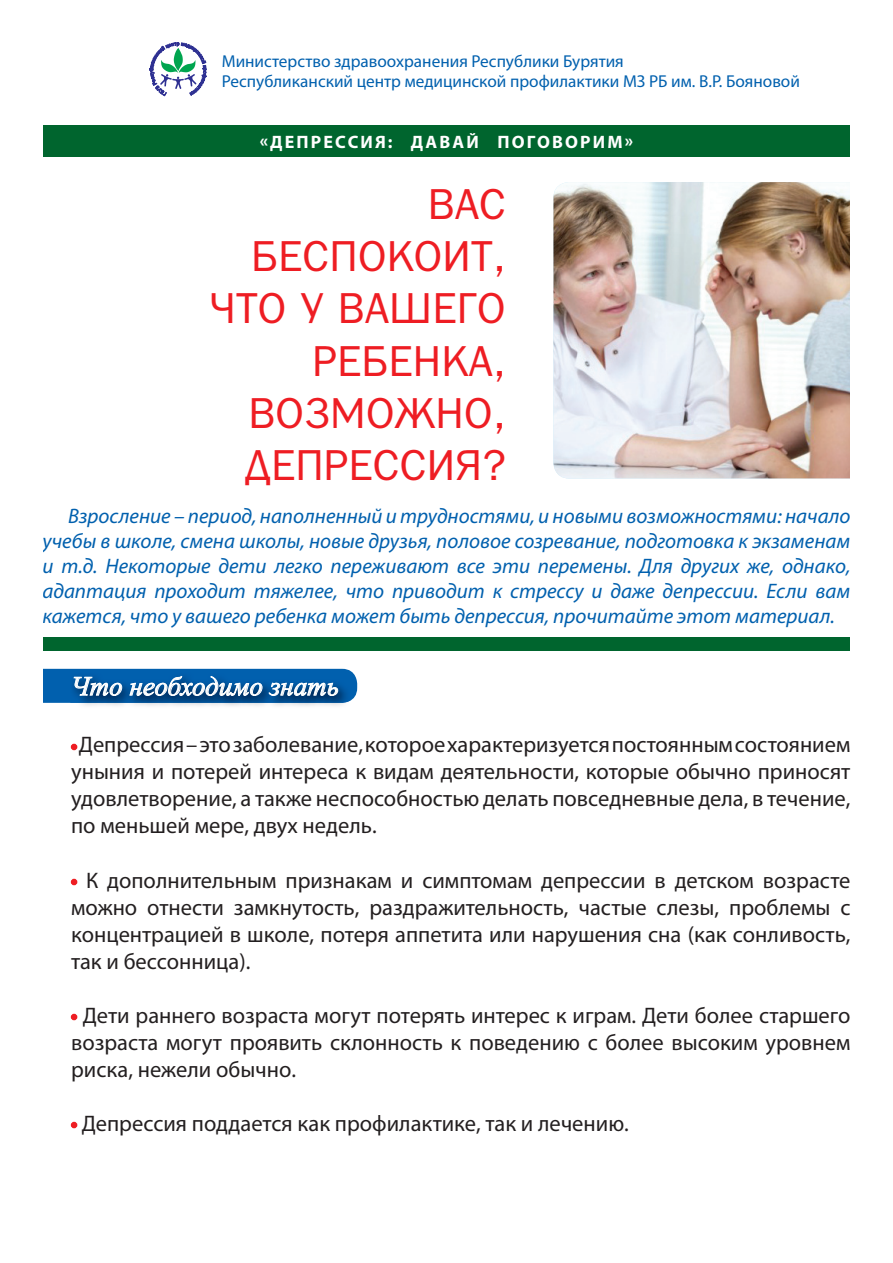
<style>
.page{position:relative;width:893px;height:1263px;background:#fff}
.page>*{position:absolute;margin:0;border:0;box-sizing:border-box;transform-origin:0 0}
.t1{font:43.5px/52.2px "Bloknot";color:#ee1d23;text-align:right}
.t2{font:italic 27px "Times New Roman";color:#fff}
.t3{font:22.5px/27px "Myriad Pro";color:#231f20;text-align:justify}
.t4{font:italic 21px/25.2px "Myriad Pro";color:#0160ae;text-align:justify}
.t5{font:700 18px "Myriad Pro";letter-spacing:.12em;color:#fff}
.t6{font:17.25px/20.7px "Myriad Pro";color:#0160ae}
.s1{font-size:21px;color:#ee1d23}
</style>
<div class="page">
<div style="left:43px;top:125px;width:807px;height:32px;background:#00652e"></div>
<img style="left:553px;top:182px;width:297px;height:296px">
<div style="left:43px;top:637px;width:807px;height:14px;background:#00652e"></div>
<div style="left:0;top:669px;width:357px;height:34px;background:#0160ae;border-radius:15px"></div>
<img style="left:70px;top:684px;width:280px;height:19px">
<svg style="left:73px;top:676px;width:50px;height:21px"></svg>
<svg style="left:129px;top:676px;width:210px;height:21px"></svg>
<svg style="left:71px;top:744px;width:6px;height:6px"></svg>
<svg style="left:71px;top:879px;width:6px;height:6px"></svg>
<svg style="left:71px;top:1014px;width:6px;height:6px"></svg>
<svg style="left:71px;top:1122px;width:6px;height:6px"></svg>
<div style="left:0;top:43px;width:43px;height:1177px;background:#fff"></div>
<svg style="left:149px;top:43px;width:58px;height:53px"></svg>
<p class="t6" style="left:222px;top:50px;width:580px">Министерство здравоохранения Республики Бурятия<br>Республиканский центр медицинской профилактики МЗ РБ им. В.Р. Бояновой</p>
<p class="t5" style="left:260px;top:130px;width:375px">«ДЕПРЕССИЯ: ДАВАЙ ПОГОВОРИМ»</p>
<h1 class="t1" style="left:209px;top:184px;width:299px">ВАС<br>БЕСПОКОИТ,<br>ЧТО У ВАШЕГО<br>РЕБЕНКА,<br>ВОЗМОЖНО,<br>ДЕПРЕССИЯ?</h1>
<p class="t4" style="left:43px;top:502px;width:809px;text-indent:26px">Взросление – период, наполненный и трудностями, и новыми возможностями: начало учебы в школе, смена школы, новые друзья, половое созревание, подготовка к экзаменам и т.д. Некоторые дети легко переживают все эти перемены. Для других же, однако, адаптация проходит тяжелее, что приводит к стрессу и даже депрессии. Если вам кажется, что у вашего ребенка может быть депрессия, прочитайте этот материал.</p>
<p class="t2" style="left:71px;top:667px;width:269px">Что необходимо знать</p>
<p class="t3" style="left:71px;top:731px;width:781px"><span class="s1">•</span> Депрессия – это заболевание, которое характеризуется постоянным состоянием уныния и потерей интереса к видам деятельности, которые обычно приносят удовлетворение, а также неспособностью делать повседневные дела, в течение, по меньшей мере, двух недель.</p>
<p class="t3" style="left:71px;top:866px;width:781px"><span class="s1">•</span> К дополнительным признакам и симптомам депрессии в детском возрасте можно отнести замкнутость, раздражительность, частые слезы, проблемы с концентрацией в школе, потеря аппетита или нарушения сна (как сонливость, так и бессонница).</p>
<p class="t3" style="left:71px;top:1001px;width:781px"><span class="s1">•</span> Дети раннего возраста могут потерять интерес к играм. Дети более старшего возраста могут проявить склонность к поведению с более высоким уровнем риска, нежели обычно.</p>
<p class="t3" style="left:71px;top:1109px;width:559px"><span class="s1">•</span> Депрессия поддается как профилактике, так и лечению.</p>
</div>
